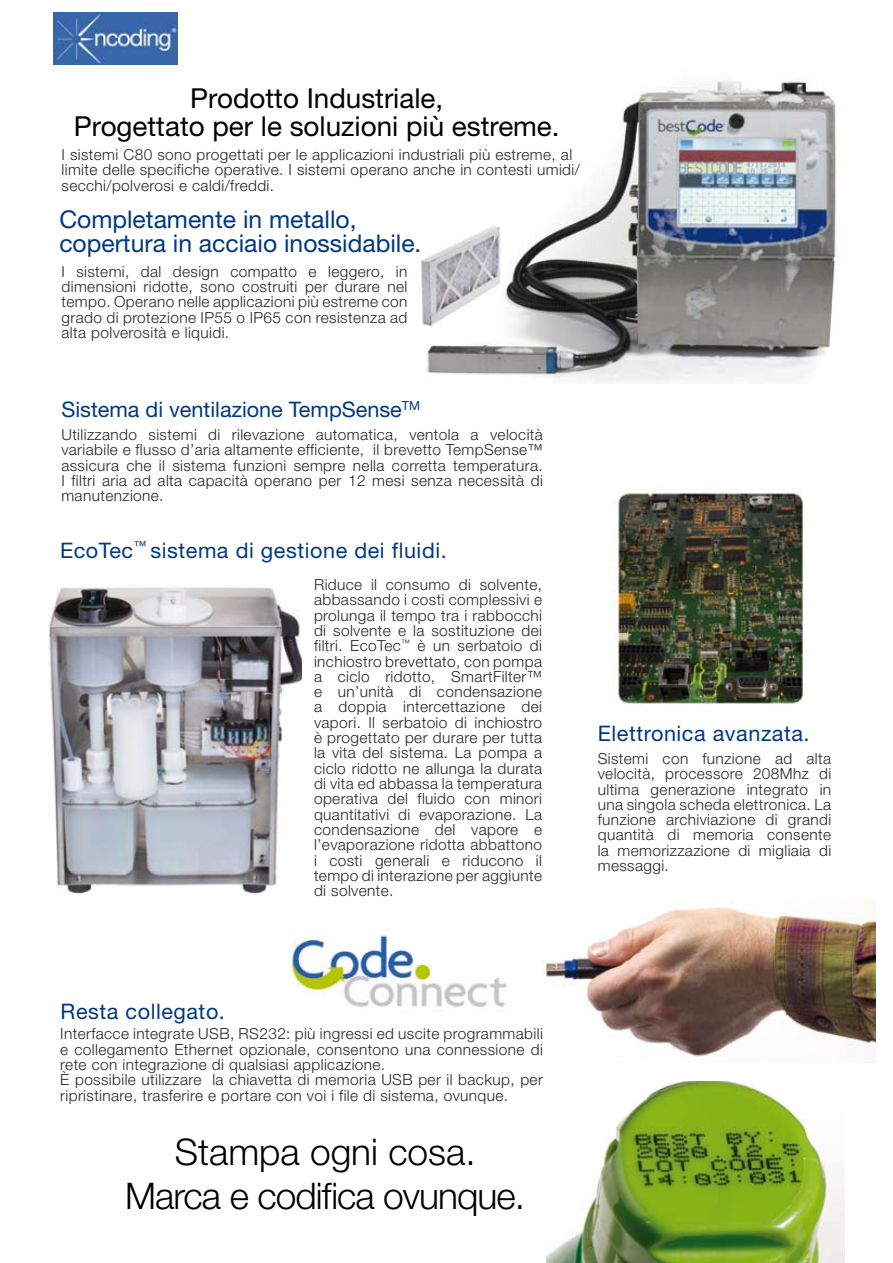
<style>
.page{position:relative;width:893px;height:1263px;background:#fff}
.page>*{position:absolute;margin:0;border:0;box-sizing:border-box;transform-origin:0 0}
.t1{font:300 36.75px/44.1px "Helvetica Neue LT Std";letter-spacing:-.025em;color:#000;text-align:center}
.t2{font:27.6px/27.6px "Helvetica Neue LT Std";color:#000;text-align:center}
.t3{font:24.45px/24.5px "Helvetica Neue LT Std";color:#003882}
.t4{font:21.45px "Helvetica Neue LT Std";letter-spacing:.025em;color:#003882}
.t5{font:21.45px "Helvetica Neue LT Std";color:#003882}
.t6{font:300 15.3px/15.3px "Helvetica Neue LT Std";letter-spacing:.025em;color:#252727;text-align:justify}
</style>
<div class="page">
<img style="left:546px;top:1081px;width:299px;height:182px">
<img style="left:421px;top:77px;width:415px;height:304px">
<img style="left:286px;top:935px;width:221px;height:72px">
<img style="left:48px;top:587px;width:253px;height:307px">
<img style="left:543px;top:907px;width:332px;height:150px">
<img style="left:53px;top:12px;width:124px;height:53px">
<img style="left:613px;top:487px;width:190px;height:225px">
<h2 class="t2" style="left:74px;top:84px;width:487px">Prodotto Industriale,<br>Progettato per le soluzioni più estreme.</h2>
<p class="t6" style="left:62px;top:146px;width:520px;text-align:left">I sistemi C80 sono progettati per le applicazioni industriali più estreme, al limite delle specifiche operative. I sistemi operano anche in contesti umidi/ secchi/polverosi e caldi/freddi.</p>
<h3 class="t3" style="left:59px;top:207px;width:364px">Completamente in metallo, copertura in acciaio inossidabile.</h3>
<p class="t6" style="left:62px;top:263px;width:347px">I sistemi, dal design compatto e leggero, in dimensioni ridotte, sono costruiti per durare nel tempo. Operano nelle applicazioni più estreme con grado di protezione IP55 o IP65 con resistenza ad alta polverosità e liquidi.</p>
<h3 class="t5" style="left:61px;top:396px;width:360px">Sistema di ventilazione TempSense<sup>TM</sup></h3>
<p class="t6" style="left:61px;top:427px;width:483px">Utilizzando sistemi di rilevazione automatica, ventola a velocità variabile e flusso d’aria altamente efficiente, il brevetto TempSense™ assicura che il sistema funzioni sempre nella corretta temperatura.<br>I filtri aria ad alta capacità operano per 12 mesi senza necessità di manutenzione.</p>
<h3 class="t4" style="left:60px;top:537px;width:388px">EcoTec<sup>™</sup> sistema di gestione dei fluidi.</h3>
<p class="t6" style="left:314px;top:577px;width:230px">Riduce il consumo di solvente, abbassando i costi complessivi e prolunga il tempo tra i rabbocchi di solvente e la sostituzione dei filtri. EcoTec<sup>™</sup> è un serbatoio di inchiostro brevettato, con pompa a ciclo ridotto, SmartFilter™ e un’unità di condensazione a doppia intercettazione dei vapori. Il serbatoio di inchiostro è progettato per durare per tutta la vita del sistema. La pompa a ciclo ridotto ne allunga la durata di vita ed abbassa la temperatura operativa del fluido con minori quantitativi di evaporazione. La condensazione del vapore e l’evaporazione ridotta abbattono i costi generali e riducono il tempo di interazione per aggiunte di solvente.</p>
<h3 class="t4" style="left:598px;top:721px;width:213px">Elettronica avanzata.</h3>
<p class="t6" style="left:598px;top:750px;width:235px">Sistemi con funzione ad alta velocità, processore 208Mhz di ultima generazione integrato in una singola scheda elettronica. La funzione archiviazione di grandi quantità di memoria consente la memorizzazione di migliaia di messaggi.</p>
<h3 class="t4" style="left:61px;top:998px;width:166px">Resta collegato.</h3>
<p class="t6" style="left:60px;top:1026px;width:484px;text-align:left">Interfacce integrate USB, RS232: più ingressi ed uscite programmabili e collegamento Ethernet opzionale, consentono una connessione di rete con integrazione di qualsiasi applicazione.<br>è possibile utilizzare la chiavetta di memoria USB per il backup, per ripristinare, trasferire e portare con voi i file di sistema, ovunque.</p>
<h1 class="t1" style="left:125px;top:1129px;width:401px">Stampa ogni cosa.<br>Marca e codifica ovunque.</h1>
</div>
